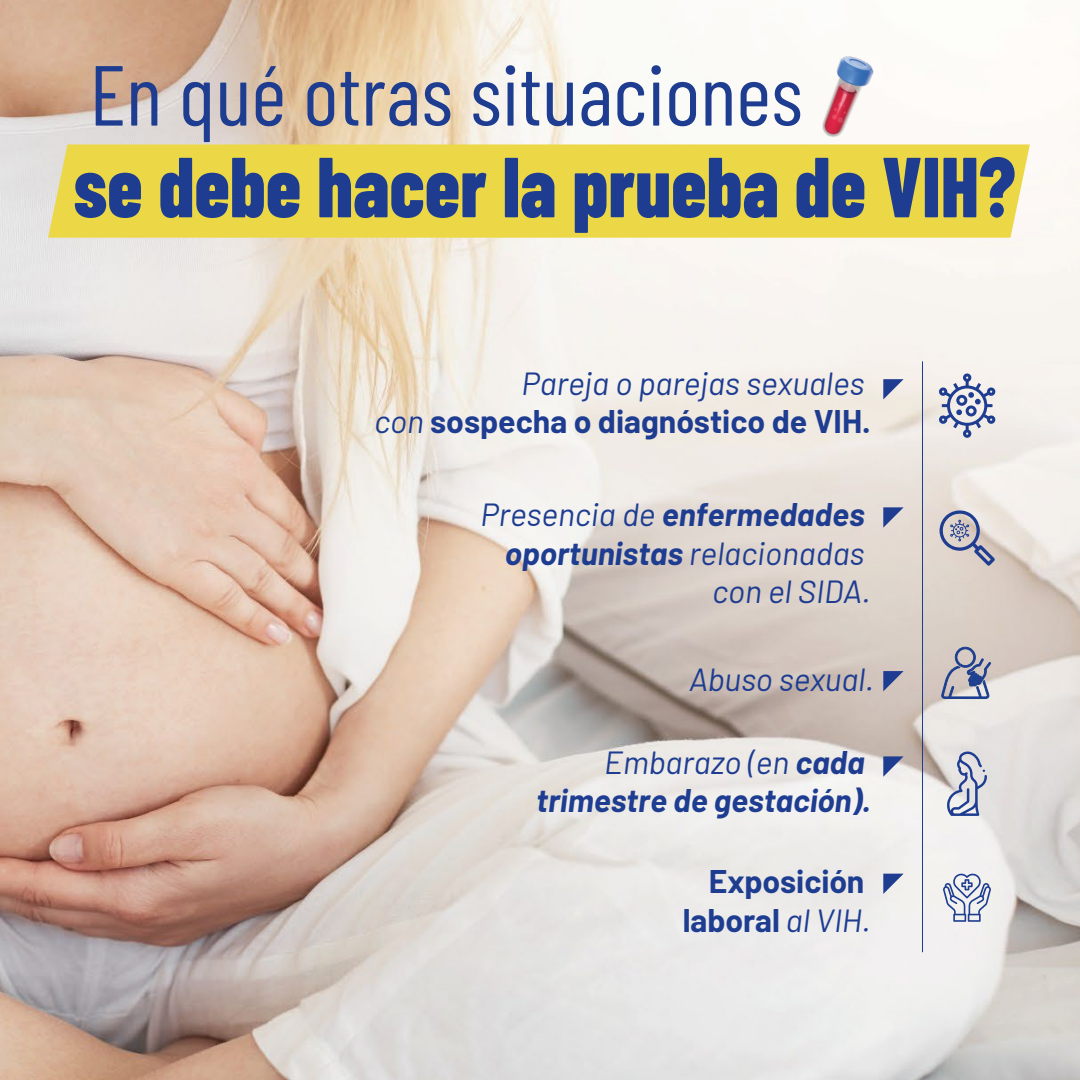
<style>
.page{position:relative;width:1080px;height:1080px;background:#fff}
.page>*{position:absolute;margin:0;border:0;box-sizing:border-box;transform-origin:0 0}
.t1{font:800 85px "Barlow Condensed";color:#1e3d91;scale:.93 1}
.t2{font:85px "Barlow Condensed";color:#1e3d91}
.t3{font:700 32px/38.4px "Barlow";color:#1e3d91;text-align:right}
.t4{font:italic 32px/38.4px "Barlow";letter-spacing:-.005em;color:#1e3d91;text-align:right}
.t5{font:italic 700 32px/38.4px "Barlow";color:#1e3d91;text-align:right}
.s1{font-weight:400;font-style:italic}
.s2{font-weight:700}
.s3{font-weight:400}
</style>
<div class="page">
<img style="left:0;top:0;width:1080px;height:1080px">
<div style="left:48px;top:144px;width:982px;height:94px;background:#ecd847"></div>
<img style="left:796px;top:47px;width:97px;height:97px">
<hr style="left:922px;top:361px;width:1px;height:591px;background:#1e3d91">
<div style="left:963px;top:373px;width:8px;height:9px;border:3px solid #1e3d91;border-radius:50%"></div>
<div style="left:963px;top:429px;width:8px;height:9px;border:3px solid #1e3d91;border-radius:50%"></div>
<svg style="left:936px;top:380px;width:62px;height:52px"></svg>
<svg style="left:883px;top:379px;width:21px;height:20px"></svg>
<svg style="left:883px;top:507px;width:21px;height:21px"></svg>
<svg style="left:883px;top:671px;width:21px;height:20px"></svg>
<svg style="left:883px;top:756px;width:21px;height:21px"></svg>
<svg style="left:883px;top:874px;width:21px;height:20px"></svg>
<svg style="left:947px;top:751px;width:40px;height:65px"></svg>
<svg style="left:943px;top:873px;width:48px;height:49px"></svg>
<svg style="left:940px;top:510px;width:55px;height:56px"></svg>
<svg style="left:941px;top:647px;width:50px;height:52px"></svg>
<h1 class="t2" style="left:90px;top:34px;width:715px">En qué otras situaciones</h1>
<h1 class="t1" style="left:73px;top:134px;width:1015px">se debe hacer la prueba de VIH?</h1>
<p class="t3" style="left:374px;top:362px;width:498px"><span class="s1">Pareja o parejas sexuales<br>con</span> sospecha o diagnóstico de VIH.</p>
<p class="t4" style="left:480px;top:493px;width:392px">Presencia de <span class="s2">enfermedades oportunistas</span> relacionadas con el SIDA.</p>
<p class="t4" style="left:689px;top:658px;width:186px">Abuso sexual.</p>
<p class="t5" style="left:536px;top:741px;width:336px"><span class="s3">Embarazo (en</span> cada trimestre de gestación).</p>
<p class="t3" style="left:683px;top:860px;width:189px">Exposición laboral <span class="s1">al VIH.</span></p>
</div>
